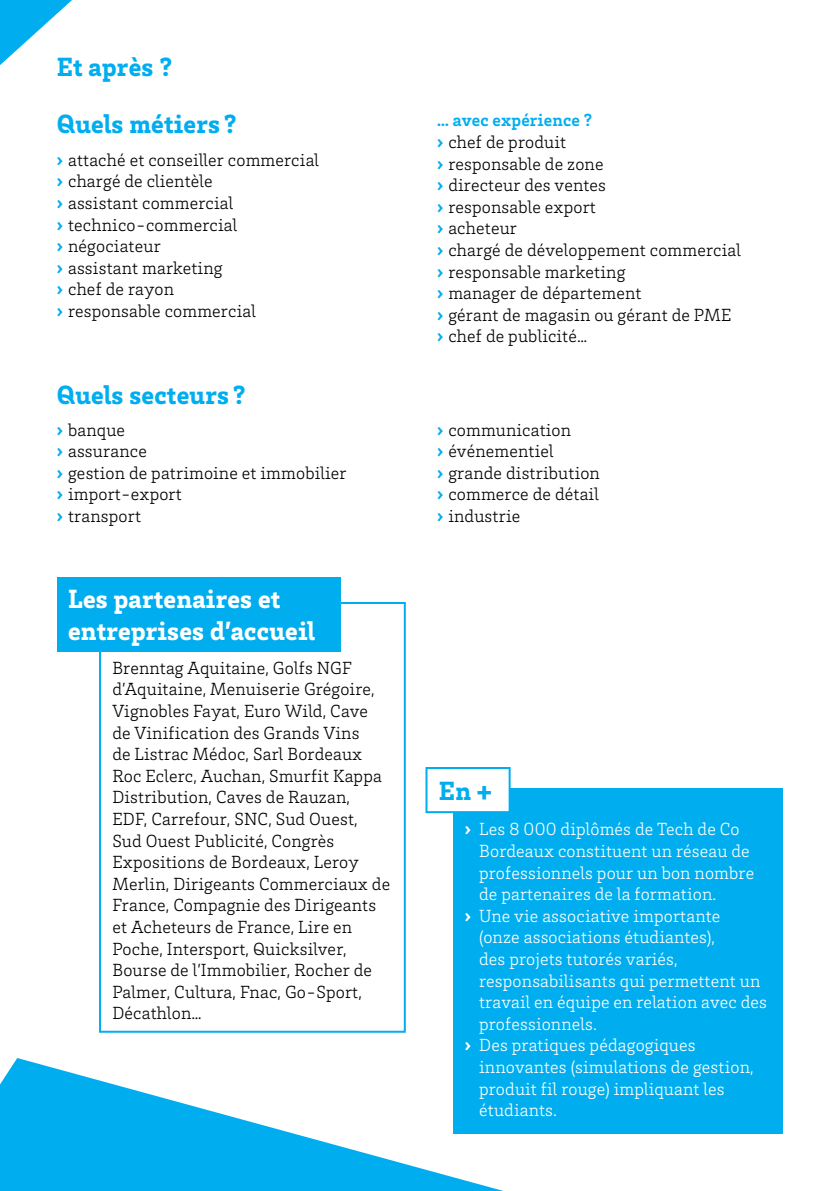
<style>
.page{position:relative;width:840px;height:1191px;background:#fff}
.page>*{position:absolute;margin:0;border:0;box-sizing:border-box;transform-origin:0 0}
.t1{font:900 27px "Brix Slab";letter-spacing:.01em;color:#00aeef}
.t2{font:900 27px/32.4px "Brix Slab";letter-spacing:.01em;color:#fff}
.t3{font:300 18px/21.6px "Brix Slab";letter-spacing:.01em;color:#000}
.t4{font:300 18px "Brix Slab";letter-spacing:.01em;color:#fff}
.s1{font-weight:900;color:#00aeef}
.s2{font-weight:700;color:#00aeef}
.s3{font-weight:900}
</style>
<div class="page">
<svg style="left:0;top:1058px;width:503px;height:133px;fill:#00aeef"></svg>
<div style="left:99px;top:602px;width:306px;height:430px;border:2px solid #00aeef"></div>
<div style="left:57px;top:577px;width:283px;height:74px;background:#00aeef"></div>
<div style="left:453px;top:788px;width:329px;height:346px;background:#00aeef"></div>
<div style="left:426px;top:768px;width:83px;height:44px;background:#fff"></div>
<div style="left:425px;top:767px;width:85px;height:46px;border:2px solid #00aeef"></div>
<svg style="left:0;top:0;width:72px;height:65px"></svg>
<h1 class="t1" style="left:57px;top:49px;width:117px">Et après ?</h1>
<h1 class="t1" style="left:57px;top:106px;width:181px">Quels métiers ?</h1>
<p class="t3" style="left:57px;top:148px;width:263px"><span class="s1">›</span> attaché et conseiller commercial <span class="s1">›</span> chargé de clientèle<br><span class="s1">›</span> assistant commercial<br><span class="s1">›</span> technico-commercial<br><span class="s1">›</span> négociateur<br><span class="s1">›</span> assistant marketing<br><span class="s1">›</span> chef de rayon<br><span class="s1">›</span> responsable commercial</p>
<h1 class="t1" style="left:57px;top:377px;width:190px">Quels secteurs ?</h1>
<p class="t3" style="left:437px;top:109px;width:305px"><span class="s2">… avec expérience ?<br></span><span class="s1">›</span> chef de produit<br><span class="s1">›</span> responsable de zone<br><span class="s1">›</span> directeur des ventes<br><span class="s1">›</span> responsable export<br><span class="s1">›</span> acheteur<br><span class="s1">›</span> chargé de développement commercial <span class="s1">›</span> responsable marketing<br><span class="s1">›</span> manager de département<br><span class="s1">›</span> gérant de magasin ou gérant de PME <span class="s1">›</span> chef de publicité…</p>
<p class="t3" style="left:57px;top:418px;width:291px"><span class="s1">›</span> banque<br><span class="s1">›</span> assurance<br><span class="s1">›</span> gestion de patrimoine et immobilier <span class="s1">›</span> import-export<br><span class="s1">›</span> transport</p>
<p class="t3" style="left:437px;top:418px;width:164px"><span class="s1">›</span> communication<br><span class="s1">›</span> événementiel<br><span class="s1">›</span> grande distribution <span class="s1">›</span> commerce de détail <span class="s1">›</span> industrie</p>
<h1 class="t2" style="left:68px;top:581px;width:248px">Les partenaires et entreprises d’accueil</h1>
<p class="t3" style="left:112px;top:656px;width:279px">Brenntag Aquitaine, Golfs NGF d’Aquitaine, Menuiserie Grégoire,<br>Vignobles Fayat, Euro Wild, Cave de Vinification des Grands Vins<br>de Listrac Médoc, Sarl Bordeaux<br>Roc Eclerc, Auchan, Smurfit Kappa<br>Distribution, Caves de Rauzan,<br>EDF, Carrefour, SNC, Sud Ouest,<br>Sud Ouest Publicité, Congrès<br>Expositions de Bordeaux, Leroy<br>Merlin, Dirigeants Commerciaux de<br>France, Compagnie des Dirigeants et Acheteurs de France, Lire en<br>Poche, Intersport, Quicksilver,<br>Bourse de l’Immobilier, Rocher de<br>Palmer, Cultura, Fnac, Go-Sport,<br>Décathlon…</p>
<h1 class="t1" style="left:438px;top:773px;width:55px">En +</h1>
<p class="t4" style="left:464px;top:817px;width:276px"><span class="s3">›</span> Les 8 000 diplômés de Tech de Co</p>
<p class="t4" style="left:479px;top:839px;width:272px">Bordeaux constituent un réseau de</p>
<p class="t4" style="left:479px;top:861px;width:276px">professionnels pour un bon nombre</p>
<p class="t4" style="left:479px;top:882px;width:238px">de partenaires de la formation.</p>
<p class="t4" style="left:464px;top:904px;width:257px"><span class="s3">›</span> Une vie associative importante</p>
<p class="t4" style="left:479px;top:925px;width:237px">(onze associations étudiantes),</p>
<p class="t4" style="left:479px;top:947px;width:200px">des projets tutorés variés,</p>
<p class="t4" style="left:479px;top:969px;width:282px">responsabilisants qui permettent un</p>
<p class="t4" style="left:479px;top:990px;width:289px">travail en équipe en relation avec des</p>
<p class="t4" style="left:479px;top:1012px;width:119px">professionnels.</p>
<p class="t4" style="left:464px;top:1033px;width:232px"><span class="s3">›</span> Des pratiques pédagogiques</p>
<p class="t4" style="left:479px;top:1055px;width:276px">innovantes (simulations de gestion,</p>
<p class="t4" style="left:479px;top:1077px;width:247px">produit fil rouge) impliquant les</p>
<p class="t4" style="left:479px;top:1098px;width:79px">étudiants.</p>
</div>
